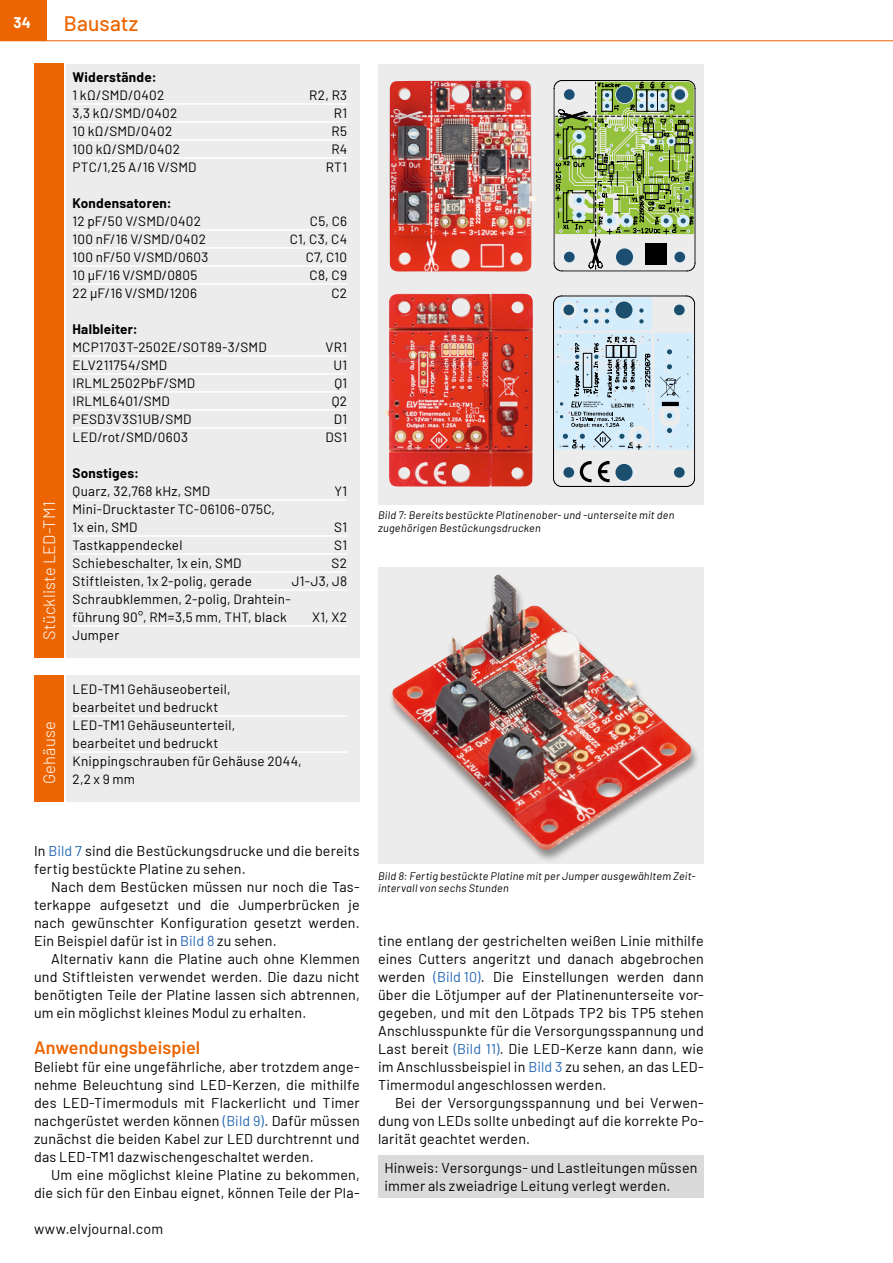
<style>
.page{position:relative;width:893px;height:1263px;background:#fff}
.page>*{position:absolute;margin:0;border:0;box-sizing:border-box;transform-origin:0 0}
.t1{font:500 21px "Barlow";letter-spacing:.01em;color:#ec6502}
.ZZ{font:600 18px "Barlow";letter-spacing:.005em;color:#ec6502}
.Stückliste_Text_gest{font:300 16.5px "Barlow";letter-spacing:.005em;color:#fff}
.t2{font:700 15px "Barlow";color:#fff}
.Fließtext_Neue_Zeile{font:14.25px/18px "Barlow";letter-spacing:.015em;color:#000;text-align:justify}
.Fließtext_Neuer_Absa{font:14.25px/18px "Barlow";letter-spacing:.015em;color:#000}
.Stückliste_Text{font:13.5px/18px "Barlow";letter-spacing:.015em;color:#000}
.Stückliste_Subline{font:700 13.5px "Barlow";letter-spacing:.015em;color:#000}
.Bildunterschrift{font:italic 10.8px/12.3px "Barlow";letter-spacing:.025em;color:#000}
.s1{color:#2769b2}
</style>
<div class="page">
<div style="left:0;top:0;width:47px;height:40px;background:#ec6502"></div>
<hr style="left:0;top:40px;width:893px;height:1px;background:#ec6502">
<div style="left:378px;top:1155px;width:326px;height:43px;background:#dadada"></div>
<div style="left:378px;top:64px;width:326px;height:441px;background:#ececed"></div>
<div style="left:66px;top:64px;width:294px;height:594px;background:#ececed"></div>
<div style="left:66px;top:676px;width:294px;height:126px;background:#ececed"></div>
<div style="left:34px;top:64px;width:30px;height:594px;background:#ec6502"></div>
<div style="left:34px;top:676px;width:30px;height:126px;background:#ec6502"></div>
<hr style="left:72px;top:103px;width:275px;height:2px;background:#fff">
<hr style="left:72px;top:121px;width:275px;height:2px;background:#fff">
<hr style="left:72px;top:139px;width:275px;height:2px;background:#fff">
<hr style="left:72px;top:157px;width:275px;height:2px;background:#fff">
<hr style="left:72px;top:229px;width:275px;height:2px;background:#fff">
<hr style="left:72px;top:247px;width:275px;height:2px;background:#fff">
<hr style="left:72px;top:265px;width:275px;height:2px;background:#fff">
<hr style="left:72px;top:283px;width:275px;height:2px;background:#fff">
<hr style="left:72px;top:355px;width:275px;height:2px;background:#fff">
<hr style="left:72px;top:373px;width:275px;height:2px;background:#fff">
<hr style="left:72px;top:391px;width:275px;height:2px;background:#fff">
<hr style="left:72px;top:409px;width:275px;height:2px;background:#fff">
<hr style="left:72px;top:427px;width:275px;height:2px;background:#fff">
<hr style="left:72px;top:499px;width:275px;height:2px;background:#fff">
<hr style="left:72px;top:535px;width:275px;height:2px;background:#fff">
<hr style="left:72px;top:553px;width:275px;height:2px;background:#fff">
<hr style="left:72px;top:571px;width:275px;height:2px;background:#fff">
<hr style="left:72px;top:589px;width:275px;height:2px;background:#fff">
<hr style="left:72px;top:625px;width:275px;height:2px;background:#fff">
<hr style="left:72px;top:715px;width:275px;height:2px;background:#fff">
<hr style="left:72px;top:751px;width:275px;height:2px;background:#fff">
<img style="left:390px;top:80px;width:146px;height:192px">
<img style="left:385px;top:294px;width:148px;height:193px">
<svg style="left:553px;top:80px;width:143px;height:192px"></svg>
<svg style="left:553px;top:295px;width:142px;height:192px"></svg>
<div style="left:378px;top:568px;width:326px;height:296px;background:#ececed"></div>
<img style="left:392px;top:575px;width:299px;height:275px">
<p class="t2" style="left:13px;top:11px;width:19px">34</p>
<h1 class="t1" style="left:64px;top:8px;width:76px">Bausatz</h1>
<p class="Stückliste_Text_gest" style="left:37px;top:640px;width:140px;rotate:-90deg">Stückliste LED-TM1</p>
<p class="Stückliste_Text_gest" style="left:37px;top:784px;width:64px;rotate:-90deg">Gehäuse</p>
<p class="Stückliste_Subline" style="left:72px;top:67px;width:86px">Widerstände:</p>
<p class="Stückliste_Text" style="left:72px;top:85px;width:93px">1 kΩ/SMD/0402</p>
<p class="Stückliste_Text" style="left:309px;top:85px;width:39px">R2, R3</p>
<p class="Stückliste_Text" style="left:72px;top:103px;width:106px">3,3 kΩ/SMD/0402</p>
<p class="Stückliste_Text" style="left:334px;top:103px;width:15px">R1</p>
<p class="Stückliste_Text" style="left:72px;top:121px;width:101px">10 kΩ/SMD/0402</p>
<p class="Stückliste_Text" style="left:332px;top:121px;width:17px">R5</p>
<p class="Stückliste_Text" style="left:72px;top:139px;width:109px">100 kΩ/SMD/0402</p>
<p class="Stückliste_Text" style="left:331px;top:139px;width:17px">R4</p>
<p class="Stückliste_Text" style="left:72px;top:157px;width:125px">PTC/1,25 A/16 V/SMD</p>
<p class="Stückliste_Text" style="left:326px;top:157px;width:23px">RT1</p>
<p class="Stückliste_Subline" style="left:72px;top:193px;width:101px">Kondensatoren:</p>
<p class="Stückliste_Text" style="left:72px;top:211px;width:130px">12 pF/50 V/SMD/0402</p>
<p class="Stückliste_Text" style="left:310px;top:211px;width:39px">C5, C6</p>
<p class="Stückliste_Text" style="left:72px;top:229px;width:135px">100 nF/16 V/SMD/0402</p>
<p class="Stückliste_Text" style="left:290px;top:229px;width:59px">C1, C3, C4</p>
<p class="Stückliste_Text" style="left:72px;top:247px;width:138px">100 nF/50 V/SMD/0603</p>
<p class="Stückliste_Text" style="left:306px;top:247px;width:43px">C7, C10</p>
<p class="Stückliste_Text" style="left:72px;top:265px;width:126px">10 µF/16 V/SMD/0805</p>
<p class="Stückliste_Text" style="left:310px;top:265px;width:39px">C8, C9</p>
<p class="Stückliste_Text" style="left:72px;top:283px;width:126px">22 µF/16 V/SMD/1206</p>
<p class="Stückliste_Text" style="left:331px;top:283px;width:17px">C2</p>
<p class="Stückliste_Subline" style="left:72px;top:319px;width:67px">Halbleiter:</p>
<p class="Stückliste_Text" style="left:72px;top:337px;width:196px">MCP1703T-2502E/SOT89-3/SMD</p>
<p class="Stückliste_Text" style="left:326px;top:337px;width:23px">VR1</p>
<p class="Stückliste_Text" style="left:72px;top:355px;width:96px">ELV211754/SMD</p>
<p class="Stückliste_Text" style="left:333px;top:355px;width:15px">U1</p>
<p class="Stückliste_Text" style="left:72px;top:373px;width:124px">IRLML2502PbF/SMD</p>
<p class="Stückliste_Text" style="left:334px;top:373px;width:14px">Q1</p>
<p class="Stückliste_Text" style="left:72px;top:391px;width:99px">IRLML6401/SMD</p>
<p class="Stückliste_Text" style="left:332px;top:391px;width:17px">Q2</p>
<p class="Stückliste_Text" style="left:72px;top:409px;width:121px">PESD3V3S1UB/SMD</p>
<p class="Stückliste_Text" style="left:334px;top:409px;width:15px">D1</p>
<p class="Stückliste_Text" style="left:72px;top:427px;width:117px">LED/rot/SMD/0603</p>
<p class="Stückliste_Text" style="left:325px;top:427px;width:23px">DS1</p>
<p class="Stückliste_Subline" style="left:72px;top:463px;width:68px">Sonstiges:</p>
<p class="Stückliste_Text" style="left:72px;top:481px;width:139px">Quarz, 32,768 kHz, SMD</p>
<p class="Stückliste_Text" style="left:334px;top:481px;width:14px">Y1</p>
<p class="Stückliste_Text" style="left:72px;top:499px;width:204px">Mini-Drucktaster TC-06106-075C,<br>1x ein, SMD</p>
<p class="Stückliste_Text" style="left:334px;top:517px;width:14px">S1</p>
<p class="Stückliste_Text" style="left:72px;top:535px;width:111px">Tastkappendeckel</p>
<p class="Stückliste_Text" style="left:334px;top:535px;width:14px">S1</p>
<p class="Stückliste_Text" style="left:72px;top:553px;width:170px">Schiebeschalter, 1x ein, SMD</p>
<p class="Stückliste_Text" style="left:332px;top:553px;width:17px">S2</p>
<p class="Stückliste_Text" style="left:72px;top:571px;width:181px">Stiftleisten, 1x 2-polig, gerade</p>
<p class="Stückliste_Text" style="left:292px;top:571px;width:57px">J1-J3, J8</p>
<p class="Stückliste_Text" style="left:72px;top:589px;width:220px">Schraubklemmen, 2-polig, Drahtein&shy;führung 90°, RM=3,5 mm, THT, black</p>
<p class="Stückliste_Text" style="left:312px;top:607px;width:37px">X1, X2</p>
<p class="Stückliste_Text" style="left:72px;top:625px;width:48px">Jumper</p>
<p class="Stückliste_Text" style="left:72px;top:679px;width:160px">LED-TM1 Gehäuseoberteil, bearbeitet und bedruckt</p>
<p class="Stückliste_Text" style="left:72px;top:715px;width:164px">LED-TM1 Gehäuseunterteil, bearbeitet und bedruckt</p>
<p class="Stückliste_Text" style="left:72px;top:751px;width:231px">Knippingschrauben für Gehäuse 2044,<br>2,2 x 9 mm</p>
<p class="Bildunterschrift" style="left:378px;top:509px;width:298px">Bild 7: Bereits bestückte Platinenober- und -unterseite mit den</p>
<p class="Bildunterschrift" style="left:378px;top:521px;width:164px">zugehörigen Bestückungsdrucken</p>
<p class="Fließtext_Neuer_Absa" style="left:34px;top:841px;width:327px">In <span class="s1">Bild 7</span> sind die Bestückungsdrucke und die bereits fertig bestückte Platine zu sehen.</p>
<p class="Fließtext_Neue_Zeile" style="left:34px;top:877px;width:327px;text-indent:17px">Nach dem Bestücken müssen nur noch die Tas&shy;terkappe aufgesetzt und die Jumperbrücken je nach gewünschter Konfiguration gesetzt werden.<br>Ein Beispiel dafür ist in <span class="s1">Bild 8</span> zu sehen.</p>
<p class="Fließtext_Neue_Zeile" style="left:34px;top:949px;width:327px;text-indent:17px">Alternativ kann die Platine auch ohne Klemmen und Stiftleisten verwendet werden. Die dazu nicht benötigten Teile der Platine lassen sich abtrennen, um ein möglichst kleines Modul zu erhalten.</p>
<p class="ZZ" style="left:34px;top:1034px;width:168px">Anwendungsbeispiel</p>
<p class="Fließtext_Neuer_Absa" style="left:34px;top:1057px;width:327px;text-align:justify">Beliebt für eine ungefährliche, aber trotzdem ange&shy;nehme Beleuchtung sind LED-Kerzen, die mithilfe des LED-Timermoduls mit Flackerlicht und Timer nachgerüstet werden können <span class="s1">(Bild 9)</span>. Dafür müssen zunächst die beiden Kabel zur LED durchtrennt und das LED-TM1 dazwischengeschaltet werden.</p>
<p class="Fließtext_Neue_Zeile" style="left:34px;top:1165px;width:327px;text-align:right">Um eine möglichst kleine Platine zu bekommen, die sich für den Einbau eignet, können Teile der Pla-</p>
<p class="Fließtext_Neue_Zeile" style="left:34px;top:1219px;width:131px">www.elvjournal.com</p>
<p class="Bildunterschrift" style="left:378px;top:869px;width:319px">Bild 8: Fertig bestückte Platine mit per Jumper ausgewähltem Zeit&shy;intervall von sechs Stunden</p>
<p class="Fließtext_Neue_Zeile" style="left:378px;top:931px;width:327px">tine entlang der gestrichelten weißen Linie mithilfe eines Cutters angeritzt und danach abgebrochen werden <span class="s1">(Bild 10)</span>. Die Einstellungen werden dann über die Lötjumper auf der Platinenunterseite vor&shy;gegeben, und mit den Lötpads TP2 bis TP5 stehen Anschlusspunkte für die Versorgungsspannung und Last bereit <span class="s1">(Bild 11)</span>. Die LED-Kerze kann dann, wie im Anschlussbeispiel in <span class="s1">Bild 3</span> zu sehen, an das LED-Timermodul angeschlossen werden.</p>
<p class="Fließtext_Neue_Zeile" style="left:378px;top:1093px;width:327px;text-indent:17px">Bei der Versorgungsspannung und bei Verwen&shy;dung von LEDs sollte unbedingt auf die korrekte Po&shy;larität geachtet werden.</p>
<p class="Fließtext_Neuer_Absa" style="left:384px;top:1157px;width:314px">Hinweis: Versorgungs- und Lastleitungen müssen immer als zweiadrige Leitung verlegt werden.</p>
</div>
